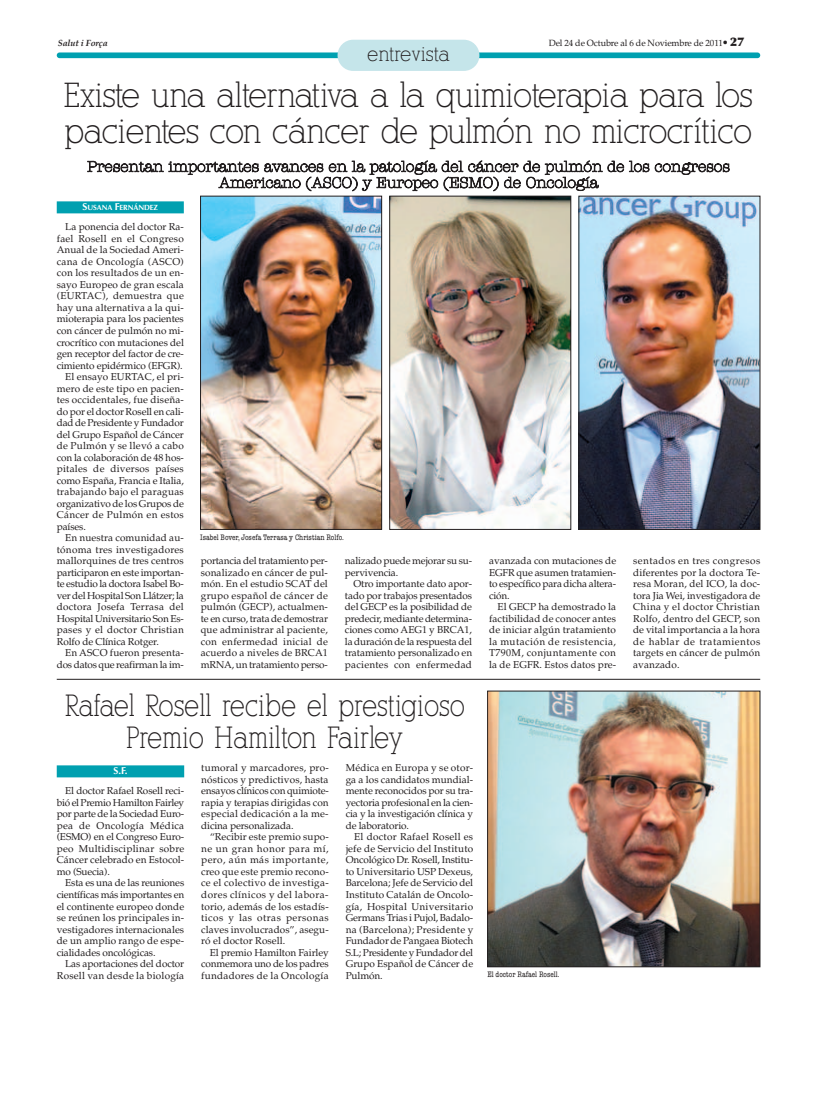
<style>
.page{position:relative;width:817px;height:1096px;background:#fff}
.page>*{position:absolute;margin:0;border:0;box-sizing:border-box;transform-origin:0 0}
.t1{font:34px/36px "Alexandria FLF";letter-spacing:-.02em;color:#231f20}
.t2{font:30px/32px "Alexandria FLF";color:#231f20;text-align:center;scale:.9 1}
.t3{font:20px "Alexandria FLF";color:#231f20}
.t4{font:300 15px/16.1px "American Typewriter";color:#231f20;text-align:center}
.t5{font:10px/11.5px "Palatino";color:#231f20;text-align:justify}
.t6{font:10px "Palatino";letter-spacing:.025em;color:#231f20}
.t7{font:10px "Palatino";letter-spacing:-.02em;color:#231f20}
.t8{font:10px "Palatino";letter-spacing:.02em;color:#231f20}
.t9{font:10px "Palatino";letter-spacing:-.025em;color:#231f20}
.t10{font:700 10px "Optima";color:#fff}
.t11{font:9px "Palatino";letter-spacing:-.01em;color:#231f20}
.t12{font:italic 700 9px "Palatino";letter-spacing:-.01em;color:#231f20}
.t13{font:condensed 8px "American Typewriter";color:#231f20}
.t14{font:700 7.5px "Optima";letter-spacing:-.015em;color:#fff}
.s1{font-family:"Optima";font-weight:900;font-size:10px}
.s2{font-family:"Optima";font-weight:900;font-size:12px}
.s3{font-size:10px}
</style>
<div class="page">
<div style="left:57px;top:52px;width:702px;height:6px;background:#00a0b0;border-radius:3px"></div>
<div style="left:337px;top:40px;width:142px;height:31px;background:#c5e5ea;border-radius:16px"></div>
<div style="left:57px;top:201px;width:127px;height:12px;background:#00a0b0"></div>
<div style="left:57px;top:765px;width:127px;height:12px;background:#00a0b0"></div>
<img style="left:202px;top:198px;width:177px;height:329px">
<div style="left:200px;top:196px;width:181px;height:333px;border:1px solid #231f20"></div>
<img style="left:391px;top:198px;width:177px;height:329px">
<div style="left:389px;top:196px;width:181px;height:333px;border:1px solid #231f20"></div>
<img style="left:580px;top:198px;width:177px;height:329px">
<div style="left:578px;top:196px;width:181px;height:333px;border:1px solid #231f20"></div>
<img style="left:489px;top:692px;width:268px;height:272px">
<div style="left:487px;top:690px;width:272px;height:276px;border:1px solid #231f20"></div>
<hr style="left:57px;top:679px;width:702px;height:1px;background:#231f20">
<p class="t12" style="left:58px;top:40px;width:52px">Salut i Força</p>
<p class="t11" style="left:548px;top:38px;width:197px">Del 24 de Octubre al 6 de Noviembre de 2011<span class="s1">•</span> <span class="s2">27</span></p>
<h3 class="t3" style="left:367px;top:47px;width:84px">entrevista</h3>
<h1 class="t1" style="left:64px;top:79px;width:689px">Existe una alternativa a la quimioterapia para los pacientes con cáncer de pulmón no microcrítico</h1>
<h3 class="t4" style="left:87px;top:160px;width:644px">Presentan importantes avances en la patología del cáncer de pulmón de los congresos<br>Americano (ASCO) y Europeo (ESMO) de Oncología</h3>
<p class="t14" style="left:83px;top:203px;width:77px"><span class="s3">S</span>USANA <span class="s3">F</span>ERNÁNDEZ</p>
<p class="t5" style="left:65px;top:221px;width:120px">La ponencia del doctor Ra-</p>
<p class="t6" style="left:57px;top:232px;width:128px">fael Rosell en el Congreso</p>
<p class="t5" style="left:57px;top:244px;width:128px">Anual de la Sociedad Ameri-</p>
<p class="t6" style="left:57px;top:255px;width:128px">cana de Oncología (ASCO)</p>
<p class="t8" style="left:57px;top:267px;width:128px">con los resultados de un en-</p>
<p class="t5" style="left:57px;top:279px;width:128px">sayo Europeo de gran escala</p>
<p class="t6" style="left:57px;top:290px;width:128px">(EURTAC), demuestra que</p>
<p class="t8" style="left:57px;top:301px;width:128px">hay una alternativa a la qui-</p>
<p class="t5" style="left:57px;top:313px;width:128px">mioterapia para los pacientes</p>
<p class="t5" style="left:57px;top:325px;width:128px">con cáncer de pulmón no mi-</p>
<p class="t5" style="left:57px;top:336px;width:129px">crocrítico con mutaciones del</p>
<p class="t5" style="left:57px;top:348px;width:128px">gen receptor del factor de cre-</p>
<p class="t5" style="left:57px;top:359px;width:127px">cimiento epidérmico (EFGR).</p>
<p class="t5" style="left:65px;top:371px;width:120px">El ensayo EURTAC, el pri-</p>
<p class="t8" style="left:57px;top:382px;width:129px">mero de este tipo en pacien-</p>
<p class="t8" style="left:57px;top:393px;width:129px">tes occidentales, fue diseña-</p>
<p class="t5" style="left:57px;top:405px;width:129px">do por el doctor Rosell en cali-</p>
<p class="t7" style="left:57px;top:416px;width:128px">dad de Presidente y Fundador</p>
<p class="t5" style="left:57px;top:428px;width:128px">del Grupo Español de Cáncer</p>
<p class="t6" style="left:57px;top:439px;width:128px">de Pulmón y se llevó a cabo</p>
<p class="t5" style="left:57px;top:451px;width:128px">con la colaboración de 48 hos-</p>
<p class="t6" style="left:57px;top:462px;width:128px">pitales de diversos países</p>
<p class="t5" style="left:57px;top:474px;width:128px">como España, Francia e Italia,</p>
<p class="t6" style="left:57px;top:485px;width:128px">trabajando bajo el paraguas</p>
<p class="t5" style="left:57px;top:497px;width:128px">organizativo de los Grupos de</p>
<p class="t6" style="left:57px;top:508px;width:128px">Cáncer de Pulmón en estos</p>
<p class="t5" style="left:57px;top:520px;width:31px">países.</p>
<p class="t5" style="left:65px;top:532px;width:120px">En nuestra comunidad au-</p>
<p class="t6" style="left:57px;top:543px;width:128px">tónoma tres investigadores</p>
<p class="t5" style="left:57px;top:555px;width:128px">mallorquines de tres centros</p>
<p class="t7" style="left:57px;top:566px;width:128px">participaron en este importan-</p>
<p class="t7" style="left:57px;top:577px;width:128px">te estudio la doctora Isabel Bo-</p>
<p class="t9" style="left:57px;top:589px;width:129px">ver del Hospital Son Llátzer; la</p>
<p class="t6" style="left:57px;top:600px;width:128px">doctora Josefa Terrasa del</p>
<p class="t7" style="left:57px;top:612px;width:128px">Hospital Universitario Son Es-</p>
<p class="t6" style="left:57px;top:623px;width:128px">pases y el doctor Christian</p>
<p class="t5" style="left:57px;top:635px;width:103px">Rolfo de Clínica Rotger.</p>
<p class="t5" style="left:65px;top:647px;width:120px">En ASCO fueron presenta-</p>
<p class="t7" style="left:57px;top:658px;width:128px">dos datos que reafirman la im-</p>
<p class="t13" style="left:200px;top:534px;width:145px">Isabel Bover, Josefa Terrasa y Christian Rolfo.</p>
<p class="t5" style="left:201px;top:555px;width:128px">portancia del tratamiento per&shy;sonalizado en cáncer de pul&shy;món. En el estudio SCAT del grupo español de cáncer de pulmón (GECP), actualmen&shy;te en curso, trata de demostrar que administrar al paciente, con enfermedad inicial de acuerdo a niveles de BRCA1 mRNA, un tratamiento perso-</p>
<p class="t5" style="left:345px;top:555px;width:128px">nalizado puede mejorar su su&shy;pervivencia.</p>
<p class="t5" style="left:489px;top:555px;width:128px">avanzada con mutaciones de EGFR que asumen tratamien&shy;to específico para dicha altera&shy;ción.</p>
<p class="t5" style="left:489px;top:601px;width:128px;text-indent:9px">El GECP ha demostrado la factibilidad de conocer antes de iniciar algún tratamiento la mutación de resistencia, T790M, conjuntamente con la de EGFR. Estos datos pre-</p>
<p class="t5" style="left:632px;top:555px;width:129px">sentados en tres congresos diferentes por la doctora Te&shy;resa Moran, del ICO, la doc&shy;tora Jia Wei, investigadora de China y el doctor Christian Rolfo, dentro del GECP, son de vital importancia a la hora de hablar de tratamientos targets en cáncer de pulmón avanzado.</p>
<p class="t5" style="left:345px;top:578px;width:129px;text-indent:9px">Otro importante dato apor&shy;tado por trabajos presentados del GECP es la posibilidad de predecir, mediante determina&shy;ciones como AEG1 y BRCA1, la duración de la respuesta del tratamiento personalizado en pacientes con enfermedad</p>
<h2 class="t2" style="left:65px;top:691px;width:445px">Rafael Rosell recibe el prestigioso<br>Premio Hamilton Fairley</h2>
<p class="t10" style="left:113px;top:764px;width:16px">S.F.</p>
<p class="t5" style="left:57px;top:785px;width:129px;text-indent:9px">El doctor Rafael Rosell reci&shy;bió el Premio Hamilton Fairley por parte de la Sociedad Euro&shy;pea de Oncología Médica (ESMO) en el Congreso Euro&shy;peo Multidisciplinar sobre Cáncer celebrado en Estocol&shy;mo (Suecia).</p>
<p class="t5" style="left:57px;top:877px;width:129px;text-indent:9px">Esta es una de las reuniones científicas más importantes en el continente europeo donde se reúnen los principales in&shy;vestigadores internacionales de un amplio rango de espe&shy;cialidades oncológicas.</p>
<p class="t5" style="left:57px;top:957px;width:129px;text-align:right">Las aportaciones del doctor<br>Rosell van desde la biología</p>
<p class="t5" style="left:345px;top:762px;width:129px">Médica en Europa y se otor&shy;ga a los candidatos mundial&shy;mente reconocidos por su tra&shy;yectoria profesional en la cien&shy;cia y la investigación clínica y de laboratorio.</p>
<p class="t5" style="left:345px;top:831px;width:129px;text-indent:9px">El doctor Rafael Rosell es jefe de Servicio del Instituto Oncológico Dr. Rosell, Institu&shy;to Universitario USP Dexeus, Barcelona; Jefe de Servicio del Instituto Catalán de Oncolo&shy;gía, Hospital Universitario Germans Trias i Pujol, Badalo&shy;na (Barcelona); Presidente y Fundador de Pangaea Biotech S.L; Presidente y Fundador del Grupo Español de Cáncer de Pulmón.</p>
<p class="t5" style="left:201px;top:762px;width:129px">tumoral y marcadores, pro&shy;nósticos y predictivos, hasta ensayos clínicos con quimiote&shy;rapia y terapias dirigidas con especial dedicación a la me&shy;dicina personalizada.</p>
<p class="t5" style="left:201px;top:831px;width:129px;text-indent:9px">“Recibir este premio supo&shy;ne un gran honor para mí, pero, aún más importante, creo que este premio recono&shy;ce el colectivo de investiga&shy;dores clínicos y del labora&shy;torio, además de los estadís&shy;ticos y las otras personas claves involucrados”, asegu&shy;ró el doctor Rosell.</p>
<p class="t5" style="left:201px;top:946px;width:129px;text-indent:9px">El premio Hamilton Fairley conmemora uno de los padres fundadores de la Oncología</p>
<p class="t13" style="left:487px;top:971px;width:74px">El doctor Rafael Rosell.</p>
</div>
